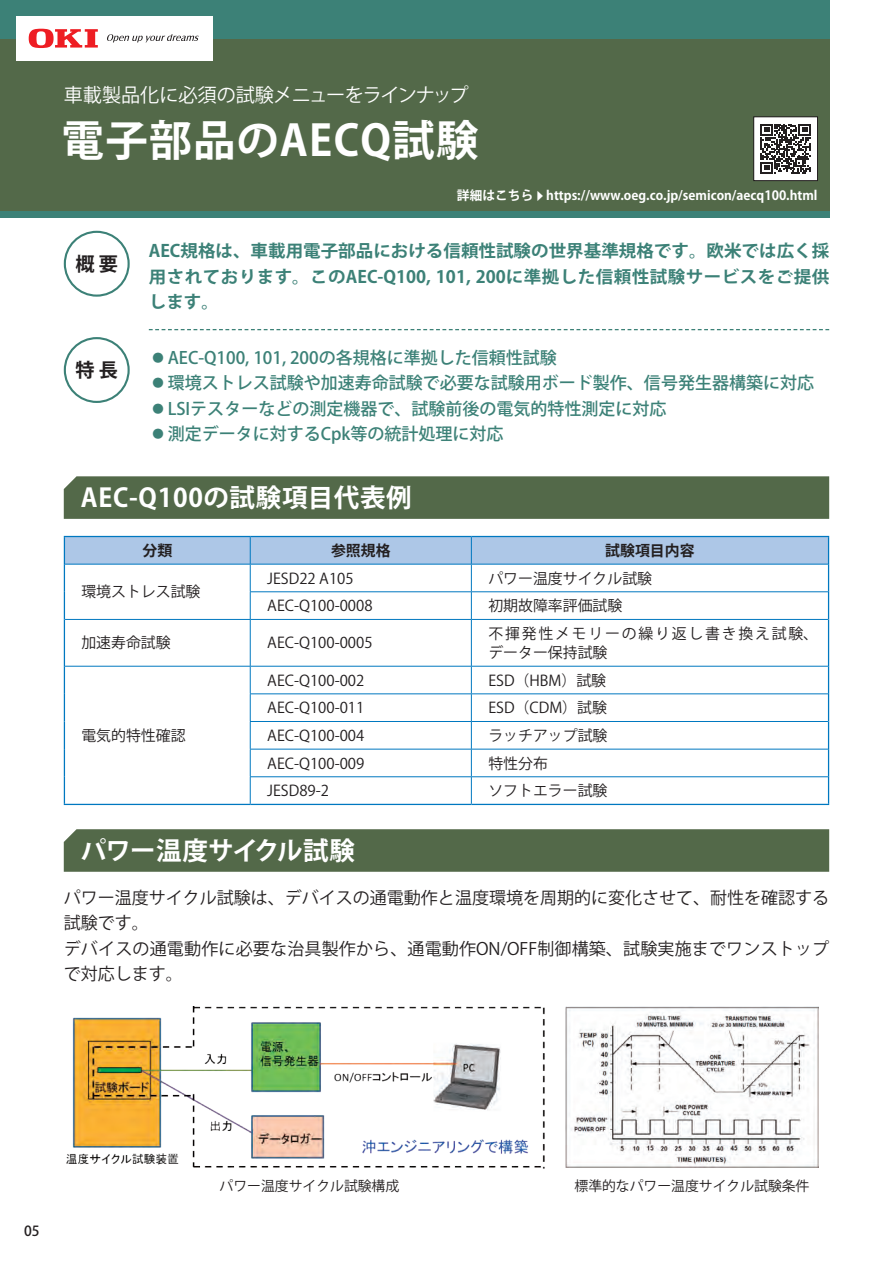
<style>
.page{position:relative;width:893px;height:1263px;background:#fff}
.page>*{position:absolute;margin:0;border:0;box-sizing:border-box;transform-origin:0 0}
.t1{font:700 42.45px "Koz Go Pr 6 N";letter-spacing:.03em;color:#fff}
.t2{font:700 25.5px "Koz Go Pr 6 N";letter-spacing:.02em;color:#fff}
.t3{font:700 25.5px "Koz Go Pr 6 N";letter-spacing:-.01em;color:#fff}
.t4{font:19.2px "Koz Go Pr 6 N";letter-spacing:-.03em;color:#fff}
.t5{font:700 19.2px "Koz Go Pr 6 N";color:#231f20}
.t6{font:500 16.95px "Koz Go Pr 6 N";color:#3c8177}
.t7{font:16.95px/25.5px "Koz Go Pr 6 N";color:#231f20}
.t8{font:700 16.95px/25.5px "Koz Go Pr 6 N";letter-spacing:.025em;color:#3c8177;text-align:justify}
.t9{font:14.85px "Koz Go Pr 6 N";color:#231f20}
.t10{font:14.85px/19.2px "Koz Go Pr 6 N";letter-spacing:.12em;color:#231f20}
.t11{font:700 14.85px "Koz Go Pr 6 N";color:#231f20}
.t12{font:13.8px "Koz Go Pr 6 N";color:#231f20}
.t13{font:500 13.8px "Koz Go Pr 6 N";color:#231f20}
.t14{font:700 12.75px "Koz Go Pr 6 N";color:#fff}
.s1{font-size:10.65px}
.s2{font-size:11.4px}
</style>
<div class="page">
<div style="left:0;top:0;width:829px;height:218px;background:#536949"></div>
<div style="left:0;top:212px;width:829px;height:6px;background:#3c8177"></div>
<div style="left:754px;top:117px;width:63px;height:64px;background:#fff"></div>
<svg style="left:761px;top:124px;width:50px;height:50px"></svg>
<div style="left:753px;top:117px;width:65px;height:64px;border:1px solid #231f20"></div>
<div style="left:0;top:0;width:829px;height:38px;background:#3c8177"></div>
<div style="left:16px;top:16px;width:197px;height:45px;background:#fff"></div>
<svg style="left:29px;top:29px;width:69px;height:19px"></svg>
<svg style="left:107px;top:34px;width:92px;height:8px"></svg>
<div style="left:64px;top:231px;width:66px;height:66px;border:2px solid #3c8177;border-radius:50%"></div>
<div style="left:64px;top:337px;width:66px;height:66px;border:2px solid #3c8177;border-radius:50%"></div>
<svg style="left:149px;top:329px;width:680px;height:1px"></svg>
<div style="left:64px;top:829px;width:765px;height:43px;background:#536949"></div>
<img style="left:66px;top:1006px;width:479px;height:163px">
<img style="left:565px;top:1006px;width:253px;height:161px">
<div style="left:64px;top:476px;width:765px;height:43px;background:#536949"></div>
<hr style="left:64px;top:619px;width:1px;height:47px;background:#0078c0">
<hr style="left:828px;top:619px;width:1px;height:47px;background:#0078c0">
<svg style="left:64px;top:666px;width:1px;height:138px"></svg>
<svg style="left:828px;top:666px;width:1px;height:138px"></svg>
<hr style="left:64px;top:804px;width:186px;height:1px;background:#0078c0">
<hr style="left:250px;top:804px;width:221px;height:1px;background:#0078c0">
<hr style="left:471px;top:804px;width:358px;height:1px;background:#0078c0">
<svg style="left:64px;top:536px;width:765px;height:83px"></svg>
<hr style="left:65px;top:619px;width:185px;height:1px;background:#0078c0">
<hr style="left:250px;top:619px;width:221px;height:1px;background:#0078c0">
<hr style="left:250px;top:620px;width:1px;height:46px;background:#0078c0">
<hr style="left:471px;top:619px;width:357px;height:1px;background:#0078c0">
<hr style="left:471px;top:620px;width:1px;height:46px;background:#0078c0">
<hr style="left:65px;top:666px;width:185px;height:1px;background:#0078c0">
<hr style="left:250px;top:666px;width:221px;height:1px;background:#0078c0">
<hr style="left:471px;top:666px;width:357px;height:1px;background:#0078c0">
<hr style="left:250px;top:693px;width:221px;height:1px;background:#0078c0">
<hr style="left:471px;top:693px;width:357px;height:1px;background:#0078c0">
<hr style="left:250px;top:721px;width:221px;height:1px;background:#0078c0">
<hr style="left:471px;top:721px;width:357px;height:1px;background:#0078c0">
<hr style="left:250px;top:749px;width:221px;height:1px;background:#0078c0">
<hr style="left:471px;top:749px;width:357px;height:1px;background:#0078c0">
<hr style="left:250px;top:776px;width:221px;height:1px;background:#0078c0">
<svg style="left:250px;top:666px;width:1px;height:138px"></svg>
<hr style="left:471px;top:776px;width:357px;height:1px;background:#0078c0">
<svg style="left:471px;top:666px;width:1px;height:138px"></svg>
<p class="t4" style="left:64px;top:84px;width:406px">車載製品化に必須の試験メニューをラインナップ</p>
<h1 class="t1" style="left:62px;top:116px;width:418px">電子部品のAECQ試験</h1>
<p class="t5" style="left:76px;top:253px;width:44px">概 要</p>
<p class="t5" style="left:76px;top:359px;width:44px">特 長</p>
<p class="t14" style="left:457px;top:189px;width:362px">詳細はこちら <span class="s1">▶</span> https://www.oeg.co.jp/semicon/aecq100.html</p>
<p class="t8" style="left:149px;top:239px;width:682px">AEC規格は、車載用電子部品における信頼性試験の世界基準規格です。欧米では広く採用されております。このAEC-Q100, 101, 200に準拠した信頼性試験サービスをご提供します。</p>
<p class="t6" style="left:153px;top:348px;width:406px"><span class="s2">●</span> AEC-Q100, 101, 200の各規格に準拠した信頼性試験</p>
<p class="t6" style="left:153px;top:373px;width:663px"><span class="s2">●</span> 環境ストレス試験や加速寿命試験で必要な試験用ボード製作、信号発生器構築に対応</p>
<p class="t6" style="left:153px;top:399px;width:515px"><span class="s2">●</span> LSIテスターなどの測定機器で、試験前後の電気的特性測定に対応</p>
<p class="t6" style="left:153px;top:424px;width:352px"><span class="s2">●</span> 測定データに対するCpk等の統計処理に対応</p>
<h2 class="t2" style="left:81px;top:484px;width:332px">AEC-Q100の試験項目代表例</h2>
<p class="t11" style="left:142px;top:542px;width:31px">分類</p>
<p class="t11" style="left:331px;top:542px;width:61px">参照規格</p>
<p class="t11" style="left:605px;top:542px;width:91px">試験項目内容</p>
<p class="t9" style="left:81px;top:584px;width:121px">環境ストレス試験</p>
<p class="t9" style="left:267px;top:570px;width:88px">JESD22 A105</p>
<p class="t9" style="left:488px;top:570px;width:165px">パワー温度サイクル試験</p>
<p class="t9" style="left:267px;top:597px;width:107px">AEC-Q100-0008</p>
<p class="t9" style="left:488px;top:597px;width:135px">初期故障率評価試験</p>
<p class="t9" style="left:81px;top:635px;width:91px">加速寿命試験</p>
<p class="t9" style="left:267px;top:635px;width:107px">AEC-Q100-0005</p>
<p class="t10" style="left:488px;top:624px;width:331px">不揮発性メモリーの繰り返し書き換え試験、データー保持試験</p>
<p class="t9" style="left:81px;top:727px;width:106px">電気的特性確認</p>
<p class="t9" style="left:267px;top:672px;width:99px">AEC-Q100-002</p>
<p class="t9" style="left:488px;top:672px;width:119px">ESD（HBM）試験</p>
<p class="t9" style="left:267px;top:699px;width:99px">AEC-Q100-011</p>
<p class="t9" style="left:488px;top:699px;width:120px">ESD（CDM）試験</p>
<p class="t9" style="left:267px;top:727px;width:99px">AEC-Q100-004</p>
<p class="t9" style="left:488px;top:727px;width:121px">ラッチアップ試験</p>
<p class="t9" style="left:267px;top:755px;width:99px">AEC-Q100-009</p>
<p class="t9" style="left:488px;top:755px;width:61px">特性分布</p>
<p class="t9" style="left:267px;top:782px;width:63px">JESD89-2</p>
<p class="t9" style="left:488px;top:782px;width:121px">ソフトエラー試験</p>
<h2 class="t3" style="left:81px;top:836px;width:276px">パワー温度サイクル試験</h2>
<p class="t7" style="left:64px;top:885px;width:767px">パワー温度サイクル試験は、デバイスの通電動作と温度環境を周期的に変化させて、耐性を確認する試験です。<br>デバイスの通電動作に必要な治具製作から、通電動作ON/OFF制御構築、試験実施までワンストップで対応します。</p>
<p class="t13" style="left:24px;top:1223px;width:17px">05</p>
<p class="t12" style="left:220px;top:1178px;width:181px">パワー温度サイクル試験構成</p>
<p class="t12" style="left:574px;top:1178px;width:236px">標準的なパワー温度サイクル試験条件</p>
</div>
